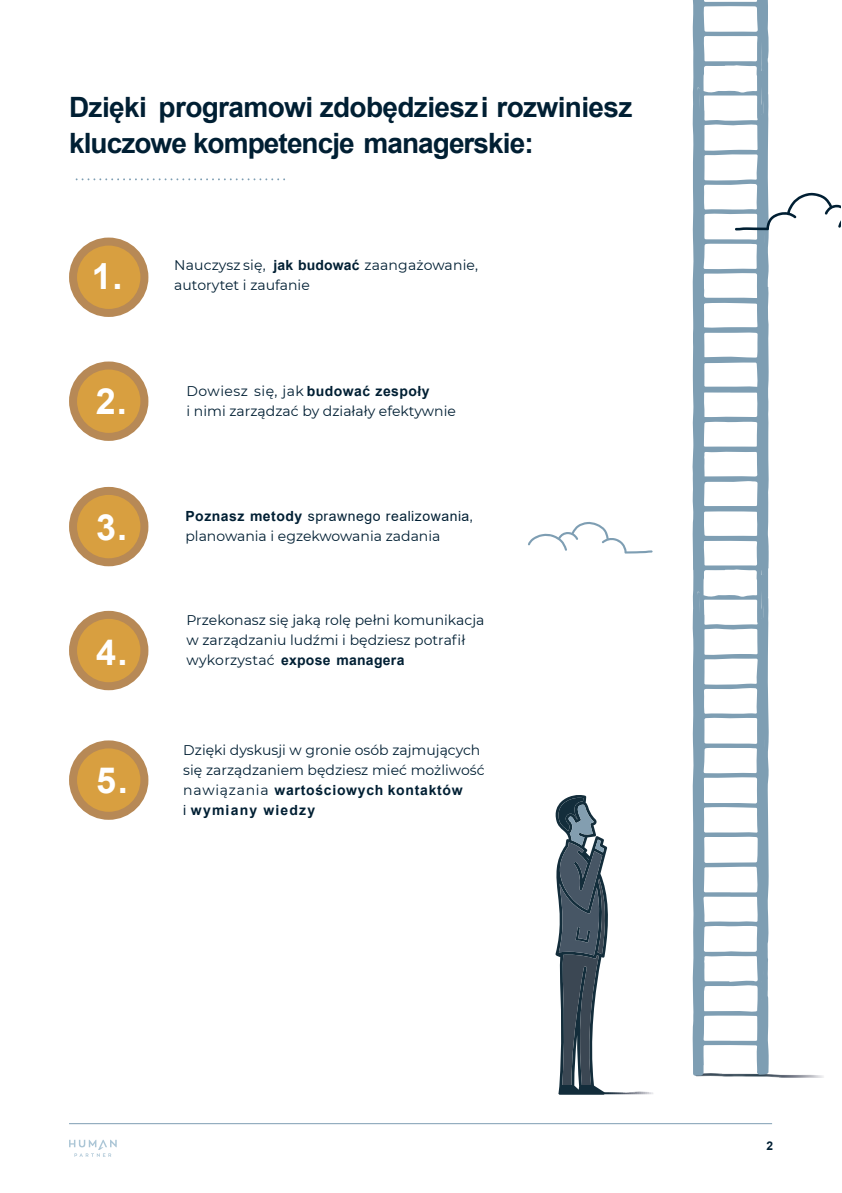
<style>
.page{position:relative;width:842px;height:1193px;background:#fff}
.page>*{position:absolute;margin:0;border:0;box-sizing:border-box;transform-origin:0 0}
.t1{font:700 36px "Arial";color:#fff}
.t2{font:700 28px/36px "Arial";letter-spacing:-.025em;color:#001f33}
.t3{font:14px/20px "Montserrat";color:#001f33}
.t4{font:700 14px/20px "Arial";letter-spacing:.05em;color:#001f33}
.t5{font:14px "Arial";letter-spacing:.035em;color:#001f33}
.t6{font:700 14px "Arial";letter-spacing:.02em;color:#001f33}
.t7{font:700 12px "Arial";color:#001f33}
.s1{font-family:"Arial";font-weight:700}
.s2{font-weight:700}
.s3{font-family:"Montserrat"}
.s4{font-family:"Montserrat";font-weight:400}
.s5{font-weight:400}
</style>
<div class="page">
<div style="left:73px;top:242px;width:71px;height:71px;background:#d89f40;border-radius:50%"></div>
<div style="left:69px;top:238px;width:79px;height:79px;border:8px solid #b78956;border-radius:50%"></div>
<div style="left:73px;top:365px;width:71px;height:72px;background:#d89f40;border-radius:50%"></div>
<div style="left:69px;top:361px;width:79px;height:80px;border:8px solid #b78956;border-radius:50%"></div>
<div style="left:73px;top:491px;width:71px;height:71px;background:#d89f40;border-radius:50%"></div>
<div style="left:69px;top:487px;width:79px;height:79px;border:8px solid #b78956;border-radius:50%"></div>
<div style="left:73px;top:615px;width:71px;height:71px;background:#d89f40;border-radius:50%"></div>
<div style="left:69px;top:611px;width:79px;height:79px;border:8px solid #b78956;border-radius:50%"></div>
<div style="left:73px;top:744px;width:71px;height:72px;background:#d89f40;border-radius:50%"></div>
<div style="left:69px;top:740px;width:79px;height:80px;border:8px solid #b78956;border-radius:50%"></div>
<hr style="left:69px;top:1123px;width:703px;height:1px;background:#7e9eb3">
<svg style="left:69px;top:1140px;width:48px;height:17px"></svg>
<img style="left:695px;top:1074px;width:129px;height:4px">
<svg style="left:692px;top:0;width:77px;height:1075px"></svg>
<img style="left:610px;top:1091px;width:43px;height:3px">
<svg style="left:555px;top:795px;width:55px;height:299px"></svg>
<svg style="left:528px;top:522px;width:125px;height:31px"></svg>
<svg style="left:735px;top:193px;width:106px;height:37px"></svg>
<svg style="left:77px;top:178px;width:208px;height:2px"></svg>
<h2 class="t2" style="left:69px;top:91px;width:565px">Dzięki programowi zdobędzieszi rozwiniesz kluczowe kompetencje managerskie:</h2>
<h1 class="t1" style="left:92px;top:262px;width:32px">1.</h1>
<p class="t3" style="left:174px;top:255px;width:305px">Nauczysz się, <span class="s1">jak budować</span> zaangażowanie, autorytet i zaufanie</p>
<h1 class="t1" style="left:96px;top:388px;width:32px">2.</h1>
<h1 class="t1" style="left:96px;top:513px;width:33px">3.</h1>
<h1 class="t1" style="left:96px;top:638px;width:33px">4.</h1>
<h1 class="t1" style="left:96px;top:767px;width:33px">5.</h1>
<p class="t3" style="left:187px;top:381px;width:271px">Dowiesz się, jak <span class="s1">budować zespoły<br></span>i nimi zarządzać by działały efektywnie</p>
<p class="t5" style="left:185px;top:511px;width:289px"><span class="s2">Poznasz metody</span> sprawnego realizowania<span class="s3">,</span></p>
<p class="t3" style="left:185px;top:526px;width:256px">planowania i egzekwowania zadania</p>
<p class="t3" style="left:187px;top:609px;width:299px">Przekonasz się jaką rolę pełni komunikacja w zarządzaniu ludźmi i będziesz potrafił</p>
<p class="t6" style="left:187px;top:654px;width:219px"><span class="s4">wykorzystać</span> expose managera</p>
<p class="t3" style="left:183px;top:740px;width:303px">Dzięki dyskusji w gronie osób zajmujących się zarządzaniem będziesz mieć możliwość</p>
<p class="t4" style="left:183px;top:782px;width:281px"><span class="s4">nawiązania</span> wartościowych kontaktów <span class="s5">i</span> wymiany wiedzy</p>
<p class="t7" style="left:766px;top:1141px;width:8px">2</p>
</div>
